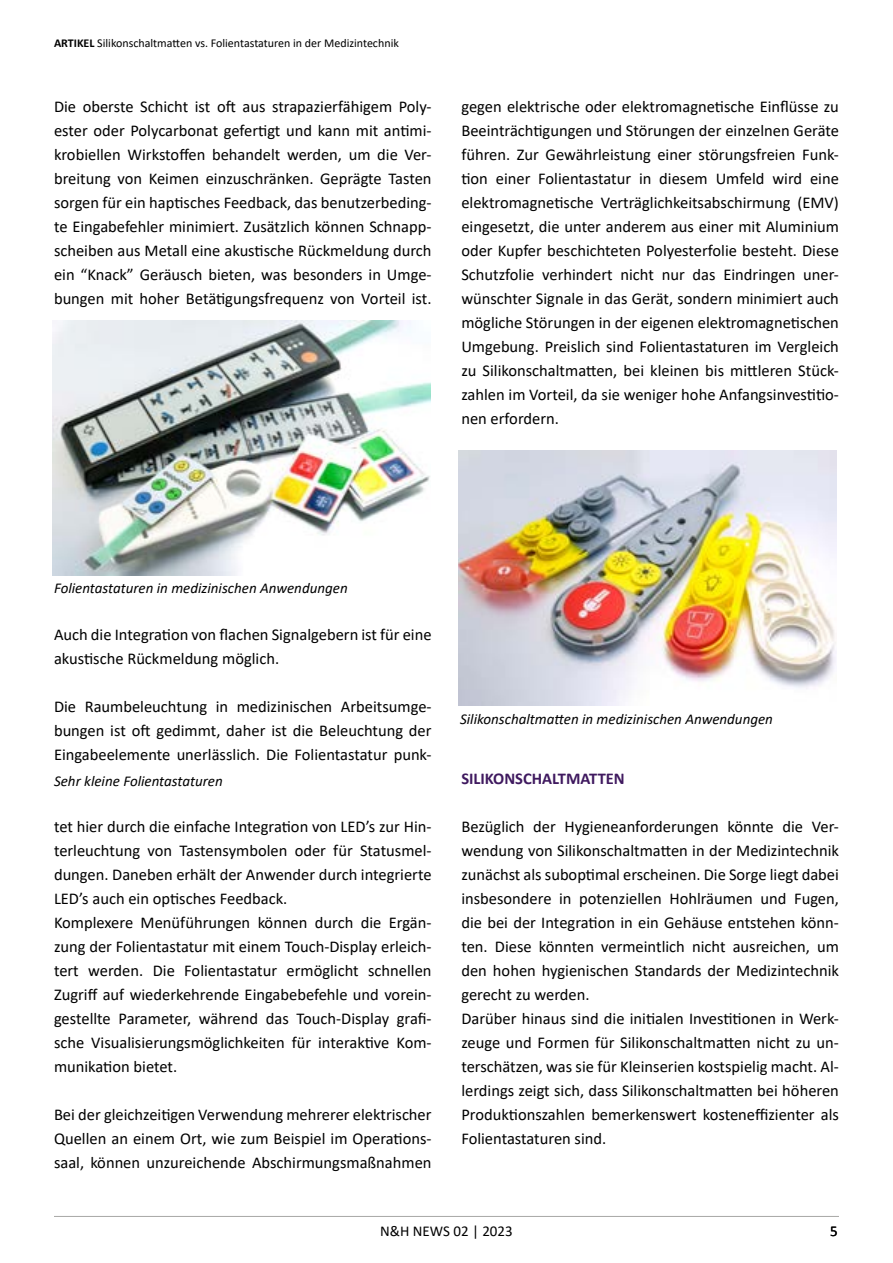
<style>
.page{position:relative;width:893px;height:1263px;background:#fff}
.page>*{position:absolute;margin:0;border:0;box-sizing:border-box;transform-origin:0 0}
.t1{font:16.5px/24px "Calibri";color:#000;text-align:justify}
.t2{font:700 16.5px "Calibri";color:#3f195f}
.t3{font:italic 15px "Calibri";color:#000}
.t4{font:15px "Calibri";color:#000}
.t5{font:12px "Calibri";color:#000}
.s1{font-weight:700}
</style>
<div class="page">
<hr style="left:54px;top:1216px;width:785px;height:1px;background:#a7a7a5">
<img style="left:459px;top:451px;width:377px;height:255px">
<img style="left:53px;top:320px;width:377px;height:255px">
<p class="t5" style="left:54px;top:34px;width:346px"><span class="s1">ARTIKEL</span> Silikonschaltmatten vs. Folientastaturen in der Medizintechnik</p>
<p class="t1" style="left:54px;top:94px;width:379px">Die oberste Schicht ist oft aus strapazierfähigem Poly&shy;ester oder Polycarbonat gefertigt und kann mit antimi&shy;krobiellen Wirkstoffen behandelt werden, um die Ver&shy;breitung von Keimen einzuschränken. Geprägte Tasten sorgen für ein haptisches Feedback, das benutzerbeding&shy;te Eingabefehler minimiert. Zusätzlich können Schnapp&shy;scheiben aus Metall eine akustische Rückmeldung durch ein “Knack” Geräusch bieten, was besonders in Umge&shy;bungen mit hoher Betätigungsfrequenz von Vorteil ist.</p>
<p class="t1" style="left:461px;top:94px;width:379px">gegen elektrische oder elektromagnetische Einflüsse zu Beeinträchtigungen und Störungen der einzelnen Geräte führen. Zur Gewährleistung einer störungsfreien Funk&shy;tion einer Folientastatur in diesem Umfeld wird eine elektromagnetische Verträglichkeitsabschirmung (EMV) eingesetzt, die unter anderem aus einer mit Aluminium oder Kupfer beschichteten Polyesterfolie besteht. Diese Schutzfolie verhindert nicht nur das Eindringen uner&shy;wünschter Signale in das Gerät, sondern minimiert auch mögliche Störungen in der eigenen elektromagnetischen Umgebung. Preislich sind Folientastaturen im Vergleich zu Silikonschaltmatten, bei kleinen bis mittleren Stück&shy;zahlen im Vorteil, da sie weniger hohe Anfangsinvestitio&shy;nen erfordern.</p>
<p class="t3" style="left:54px;top:578px;width:295px">Folientastaturen in medizinischen Anwendungen</p>
<p class="t1" style="left:54px;top:622px;width:379px">Auch die Integration von flachen Signalgebern ist für eine akustische Rückmeldung möglich.</p>
<p class="t1" style="left:54px;top:694px;width:379px">Die Raumbeleuchtung in medizinischen Arbeitsumge&shy;bungen ist oft gedimmt, daher ist die Beleuchtung der Eingabeelemente unerlässlich. Die Folientastatur punk-</p>
<p class="t3" style="left:54px;top:770px;width:170px">Sehr kleine Folientastaturen</p>
<p class="t1" style="left:54px;top:814px;width:379px;text-align:left">tet hier durch die einfache Integration von LED’s zur Hin&shy;terleuchtung von Tastensymbolen oder für Statusmel&shy;dungen. Daneben erhält der Anwender durch integrierte LED’s auch ein optisches Feedback.<br>Komplexere Menüführungen können durch die Ergän&shy;zung der Folientastatur mit einem Touch-Display erleich&shy;tert werden. Die Folientastatur ermöglicht schnellen Zugriff auf wiederkehrende Eingabebefehle und vorein&shy;gestellte Parameter, während das Touch-Display grafi&shy;sche Visualisierungsmöglichkeiten für interaktive Kom&shy;munikation bietet.</p>
<p class="t1" style="left:54px;top:1102px;width:379px">Bei der gleichzeitigen Verwendung mehrerer elektrischer Quellen an einem Ort, wie zum Beispiel im Operations&shy;saal, können unzureichende Abschirmungsmaßnahmen</p>
<p class="t3" style="left:460px;top:709px;width:314px">Silikonschaltmatten in medizinischen Anwendungen</p>
<p class="t2" style="left:461px;top:767px;width:165px">SILIKONSCHALTMATTEN</p>
<p class="t1" style="left:461px;top:814px;width:379px;text-align:left">Bezüglich der Hygieneanforderungen könnte die Ver&shy;wendung von Silikonschaltmatten in der Medizintechnik zunächst als suboptimal erscheinen. Die Sorge liegt dabei insbesondere in potenziellen Hohlräumen und Fugen, die bei der Integration in ein Gehäuse entstehen könn&shy;ten. Diese könnten vermeintlich nicht ausreichen, um den hohen hygienischen Standards der Medizintechnik gerecht zu werden.<br>Darüber hinaus sind die initialen Investitionen in Werk&shy;zeuge und Formen für Silikonschaltmatten nicht zu un&shy;terschätzen, was sie für Kleinserien kostspielig macht. Al&shy;lerdings zeigt sich, dass Silikonschaltmatten bei höheren Produktionszahlen bemerkenswert kosteneffizienter als Folientastaturen sind.</p>
<p class="t4" style="left:380px;top:1221px;width:134px">N&amp;H NEWS 02 | 2023</p>
<p class="t4" style="left:830px;top:1221px;width:9px">5</p>
</div>
